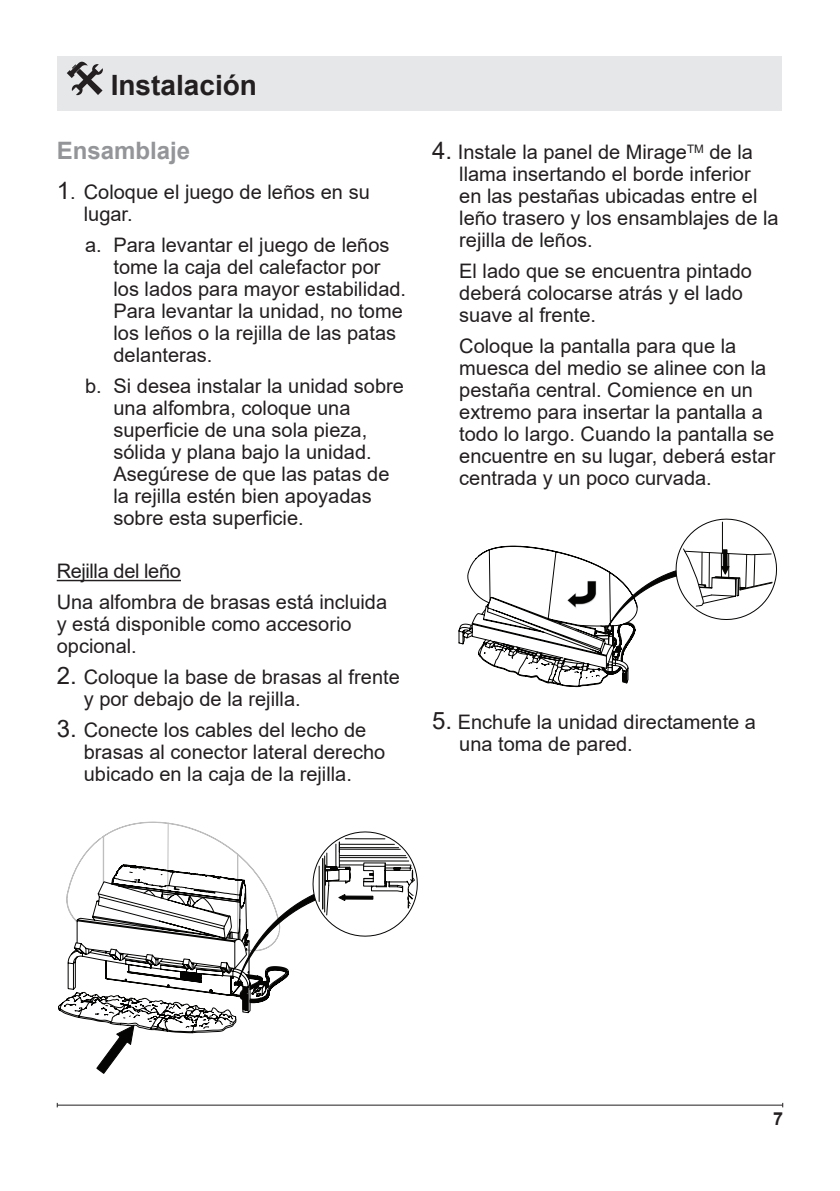
<style>
.page{position:relative;width:840px;height:1191px;background:#fff}
.page>*{position:absolute;margin:0;border:0;box-sizing:border-box;transform-origin:0 0}
.t1{font:700 28px "Arial";color:#231f20}
.t2{font:700 24px "Arial";color:#939598}
.t3{font:20px/22px "Arial";color:#231f20}
.t4{font:700 18px "Arial";color:#231f20}
.s1{font-size:24px}
</style>
<div class="page">
<hr style="left:57px;top:1104px;width:725px;height:1px;background:#231f20">
<div style="left:57px;top:57px;width:724px;height:54px;background:#e6e7e9"></div>
<svg style="left:67px;top:62px;width:36px;height:33px"></svg>
<hr style="left:57px;top:580px;width:124px;height:1px;background:#231f20">
<svg style="left:125px;top:1104px;width:175px;height:2px"></svg>
<svg style="left:58px;top:821px;width:360px;height:253px"></svg>
<svg style="left:458px;top:518px;width:318px;height:170px"></svg>
<h1 class="t1" style="left:111px;top:66px;width:148px">Instalación</h1>
<p class="t2" style="left:57px;top:134px;width:135px">Ensamblaje</p>
<p class="t3" style="left:84px;top:181px;width:287px;text-indent:-27px"><span class="s1">1</span>. Coloque el juego de leños en su lugar.</p>
<p class="t3" style="left:113px;top:234px;width:294px;text-indent:-28px">a. Para levantar el juego de leños tome la caja del calefactor por los lados para mayor estabilidad.<br>Para levantar la unidad, no tome los leños o la rejilla de las patas delanteras.</p>
<p class="t3" style="left:113px;top:375px;width:292px;text-indent:-28px">b. Si desea instalar la unidad sobre una alfombra, coloque una superficie de una sola pieza, sólida y plana bajo la unidad.<br>Asegúrese de que las patas de la rejilla estén bien apoyadas sobre esta superficie.</p>
<p class="t3" style="left:57px;top:556px;width:332px;line-height:31px">Rejilla del leño<br>Una alfombra de brasas está incluida</p>
<p class="t3" style="left:57px;top:613px;width:296px">y está disponible como accesorio opcional.</p>
<p class="t3" style="left:84px;top:666px;width:317px;text-indent:-27px"><span class="s1">2.</span> Coloque la base de brasas al frente y por debajo de la rejilla.</p>
<p class="t3" style="left:84px;top:719px;width:303px;text-indent:-27px"><span class="s1">3.</span> Conecte los cables del lecho de brasas al conector lateral derecho ubicado en la caja de la rejilla.</p>
<p class="t3" style="left:459px;top:141px;width:321px;text-indent:-27px"><span class="s1">4.</span> Instale la panel de Mirage<sup>TM</sup> de la llama insertando el borde inferior<br>en las pestañas ubicadas entre el leño trasero y los ensamblajes de la rejilla de leños.</p>
<p class="t3" style="left:459px;top:260px;width:294px">El lado que se encuentra pintado deberá colocarse atrás y el lado suave al frente.</p>
<p class="t3" style="left:459px;top:335px;width:317px">Coloque la pantalla para que la muesca del medio se alinee con la pestaña central. Comience en un extremo para insertar la pantalla a todo lo largo. Cuando la pantalla se encuentre en su lugar, deberá estar centrada y un poco curvada.</p>
<p class="t3" style="left:459px;top:711px;width:298px;text-indent:-27px"><span class="s1">5.</span> Enchufe la unidad directamente a una toma de pared.</p>
<p class="t4" style="left:772px;top:1106px;width:12px">7</p>
</div>
